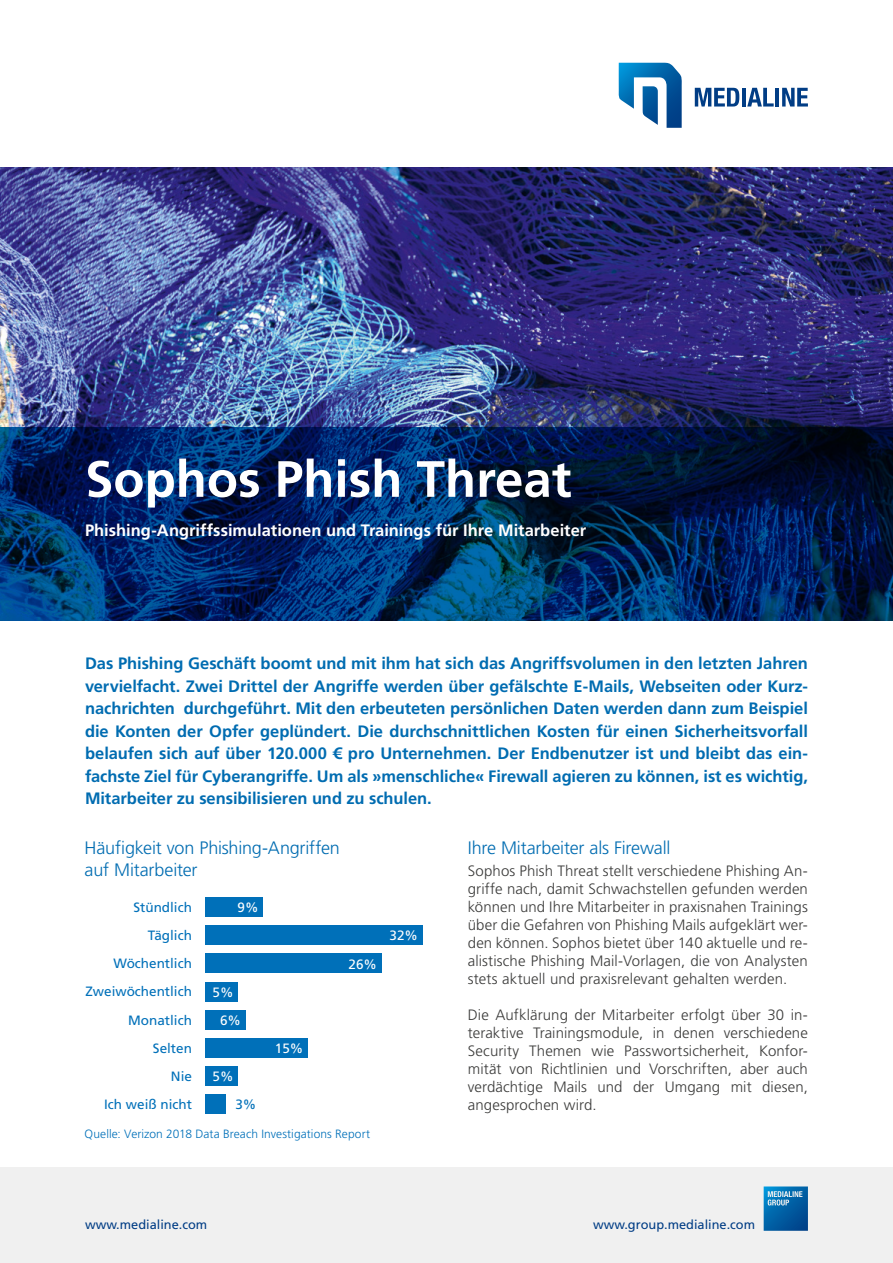
<style>
.page{position:relative;width:893px;height:1263px;background:#fff}
.page>*{position:absolute;margin:0;border:0;box-sizing:border-box;transform-origin:0 0}
.t1{font:700 51px "Frutiger LT Pro";color:#fff}
.t2{font:300 18px/21.6px "Frutiger LT Pro";letter-spacing:-.01em;color:#006cb1}
.t3{font:700 16.5px/22.5px "Frutiger LT Pro";letter-spacing:-.005em;color:#006cb1;text-align:justify}
.t4{font:700 16.5px "Frutiger LT Pro";color:#fff}
.t5{font:300 15px/18px "Frutiger LT Pro";letter-spacing:.01em;color:#3b3b3a;text-align:justify}
.t6{font:13.5px/28.2px "Frutiger LT Pro";color:#0070b9;text-align:right}
.t7{font:13.5px "Frutiger LT Pro";color:#fff}
.t8{font:12.75px "Frutiger LT Pro";color:#013d85}
.t9{font:300 12px "Frutiger LT Pro";letter-spacing:.005em;color:#0070b9}
</style>
<div class="page">
<img style="left:0;top:168px;width:893px;height:259px">
<svg style="left:0;top:427px;width:893px;height:194px;background:#00255b"></svg>
<div style="left:205px;top:982px;width:33px;height:19px;background:#0070b9"></div>
<div style="left:205px;top:954px;width:176px;height:19px;background:#0070b9"></div>
<div style="left:205px;top:925px;width:217px;height:20px;background:#0070b9"></div>
<div style="left:205px;top:897px;width:58px;height:20px;background:#0070b9"></div>
<div style="left:205px;top:1010px;width:40px;height:19px;background:#0070b9"></div>
<div style="left:205px;top:1038px;width:103px;height:20px;background:#0070b9"></div>
<div style="left:205px;top:1066px;width:33px;height:20px;background:#0070b9"></div>
<div style="left:205px;top:1094px;width:20px;height:19px;background:#0070b9"></div>
<svg style="left:695px;top:88px;width:44px;height:19px"></svg>
<hr style="left:742px;top:88px;width:4px;height:19px;background:#013d85">
<svg style="left:747px;top:88px;width:27px;height:19px"></svg>
<hr style="left:775px;top:88px;width:4px;height:19px;background:#013d85">
<svg style="left:782px;top:88px;width:26px;height:19px"></svg>
<svg style="left:618px;top:63px;width:64px;height:65px"></svg>
<div style="left:0;top:1167px;width:893px;height:96px;background:#f0f0f0"></div>
<svg style="left:764px;top:1186px;width:44px;height:45px;background:#1a70ae"></svg>
<h1 class="t1" style="left:85px;top:449px;width:488px">Sophos Phish Threat</h1>
<p class="t4" style="left:85px;top:521px;width:503px">Phishing-Angriffssimulationen und Trainings für Ihre Mitarbeiter</p>
<p class="t3" style="left:85px;top:652px;width:724px">Das Phishing Geschäft boomt und mit ihm hat sich das Angriffsvolumen in den letzten Jahren vervielfacht. Zwei Drittel der Angriffe werden über gefälschte E-Mails, Webseiten oder Kurz&shy;nachrichten durchgeführt. Mit den erbeuteten persönlichen Daten werden dann zum Beispiel die Konten der Opfer geplündert. Die durchschnittlichen Kosten für einen Sicherheitsvorfall belaufen sich auf über 120.000 € pro Unternehmen. Der Endbenutzer ist und bleibt das ein&shy;fachste Ziel für Cyberangriffe. Um als »menschliche« Firewall agieren zu können, ist es wichtig, Mitarbeiter zu sensibilisieren und zu schulen.</p>
<p class="t2" style="left:85px;top:837px;width:257px">Häufigkeit von Phishing-Angriffen auf Mitarbeiter</p>
<p class="t6" style="left:85px;top:893px;width:108px">Stündlich<br>Täglich<br>Wöchentlich<br>Zweiwöchentlich<br>Monatlich<br>Selten<br>Nie<br>Ich weiß nicht</p>
<p class="t2" style="left:468px;top:837px;width:204px">Ihre Mitarbeiter als Firewall</p>
<p class="t5" style="left:468px;top:862px;width:342px">Sophos Phish Threat stellt verschiedene Phishing An&shy;griffe nach, damit Schwachstellen gefunden werden können und Ihre Mitarbeiter in praxisnahen Trainings über die Gefahren von Phishing Mails aufgeklärt wer&shy;den können. Sophos bietet über 140 aktuelle und re&shy;alistische Phishing Mail-Vorlagen, die von Analysten stets aktuell und praxisrelevant gehalten werden.</p>
<p class="t5" style="left:468px;top:1006px;width:342px">Die Aufklärung der Mitarbeiter erfolgt über 30 in&shy;teraktive Trainingsmodule, in denen verschiedene Security Themen wie Passwortsicherheit, Konfor&shy;mität von Richtlinien und Vorschriften, aber auch verdächtige Mails und der Umgang mit diesen, angesprochen wird.</p>
<p class="t7" style="left:238px;top:899px;width:23px">9%</p>
<p class="t7" style="left:389px;top:928px;width:30px">32%</p>
<p class="t7" style="left:348px;top:956px;width:30px">26%</p>
<p class="t7" style="left:213px;top:984px;width:23px">5%</p>
<p class="t7" style="left:220px;top:1012px;width:23px">6%</p>
<p class="t7" style="left:275px;top:1040px;width:30px">15%</p>
<p class="t7" style="left:213px;top:1068px;width:23px">5%</p>
<p class="t6" style="left:235px;top:1090px;width:23px">3%</p>
<p class="t9" style="left:85px;top:1127px;width:287px">Quelle: Verizon 2018 Data Breach Investigations Report</p>
<p class="t8" style="left:85px;top:1216px;width:124px">www.medialine.com</p>
<p class="t8" style="left:593px;top:1216px;width:164px">www.group.medialine.com</p>
</div>
